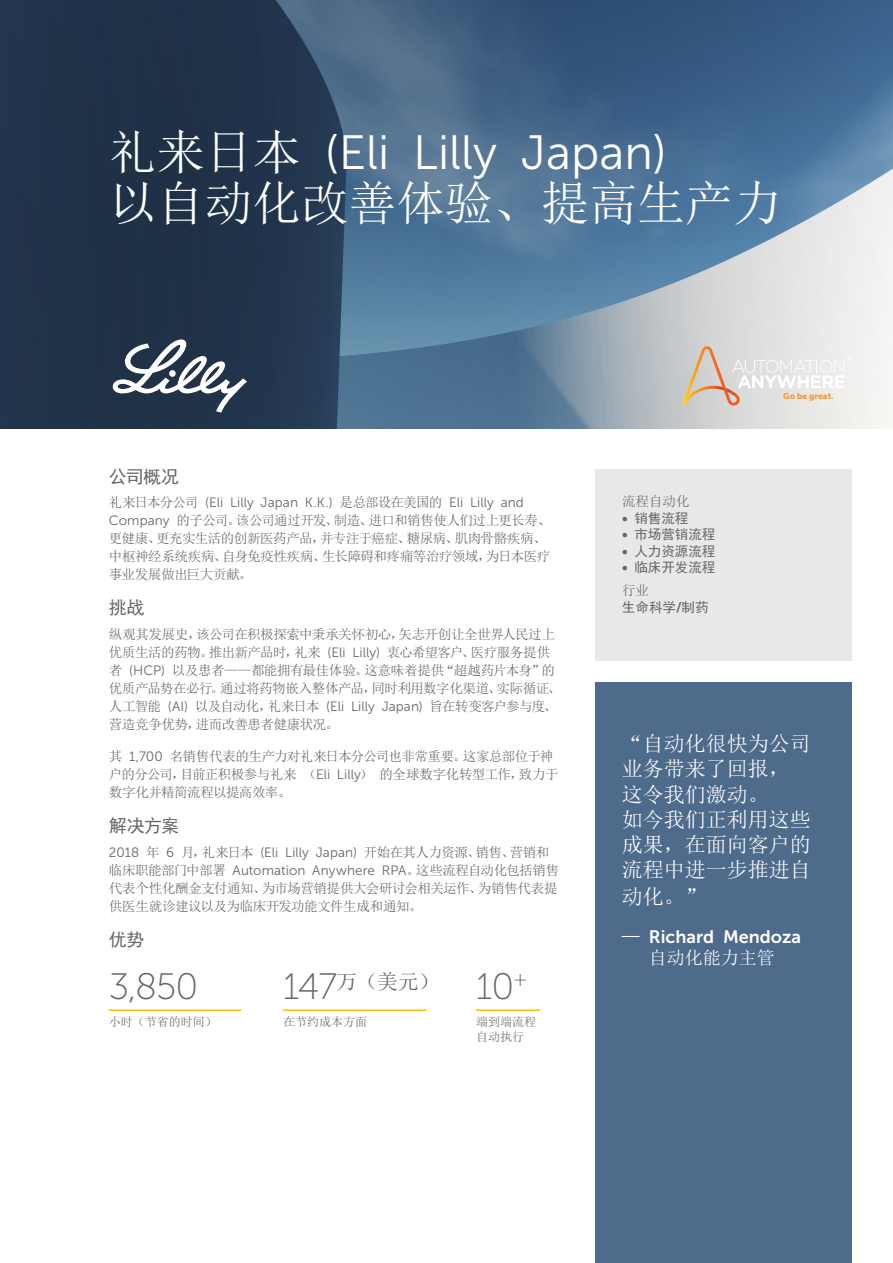
<style>
.page{position:relative;width:893px;height:1263px;background:#fff}
.page>*{position:absolute;margin:0;border:0;box-sizing:border-box;transform-origin:0 0}
.t1{font:48px/51px "Sim Sun";color:#fff}
.t2{font:36.75px "Museo Sans 100";color:#666}
.Quote__Text{font:21px/25.5px "Sim Sun";color:#fff}
.t3{font:21px "Sim Sun";color:#666}
.Quote__Text-2{font:18px/21px "Museo Sans 700";color:#fff;text-align:center}
.Paragraph_Style_1{font:18px "Sim Hei";letter-spacing:-.025em;color:#666}
.Paragraph_Style_1-2{font:13.5px/18px "Sim Sun";letter-spacing:-.035em;color:#666}
.Snap__Text{font:13.5px "Sim Hei";color:#666}
.Snap__Header{font:13.5px "Sim Sun";color:#666}
.t4{font:12px/14.4px "Sim Sun";color:#666}
.t5{font:8.4px "Museo Sans 900";color:#f79837}
.s1{font-family:"Museo Sans 300"}
.s2{font-family:"Museo Sans 100";font-size:36.75px}
.s3{font-family:"Museo Sans 700"}
.s4{font-family:"Sim Hei"}
.s5{font-family:"Sim Sun"}
</style>
<div class="page">
<svg style="left:0;top:0;width:893px;height:429px;background:#4d6681"></svg>
<svg style="left:682px;top:346px;width:163px;height:60px;background:#e2dcd5"></svg>
<div style="left:595px;top:469px;width:256px;height:192px;background:#e8e8e8"></div>
<hr style="left:283px;top:1009px;width:144px;height:2px;background:#ffbc03">
<hr style="left:476px;top:1009px;width:64px;height:2px;background:#ffbc03">
<hr style="left:109px;top:1009px;width:133px;height:2px;background:#ffbc03">
<div style="left:595px;top:682px;width:256px;height:581px;background:#4e6b8c"></div>
<svg style="left:113px;top:339px;width:134px;height:74px"></svg>
<p class="t1" style="left:109px;top:127px;width:674px">礼来日本 <span class="s1">(Eli Lilly Japan)<br></span>以自动化改善体验、提高生产力</p>
<p class="Paragraph_Style_1" style="left:109px;top:467px;width:72px">公司概况</p>
<p class="Paragraph_Style_1-2" style="left:109px;top:493px;width:443px">礼来日本分公司 <span class="s1">(Eli Lilly Japan K.K.)</span> 是总部设在美国的 <span class="s1">Eli Lilly and Company</span> 的子公司。该公司通过开发、制造、进口和销售使人们过上更长寿、更健康、更充实生活的创新医药产品，并专注于癌症、糖尿病、肌肉骨骼疾病、中枢神经系统疾病、自身免疫性疾病、生长障碍和疼痛等治疗领域，为日本医疗事业发展做出巨大贡献。</p>
<p class="Paragraph_Style_1" style="left:109px;top:599px;width:37px">挑战</p>
<p class="Paragraph_Style_1-2" style="left:109px;top:625px;width:454px">纵观其发展史，该公司在积极探索中秉承关怀初心，矢志开创让全世界人民过上优质生活的药物。推出新产品时，礼来 <span class="s1">(Eli Lilly)</span> 衷心希望客户、医疗服务提供者 <span class="s1">(HCP)</span> 以及患者——都能拥有最佳体验。这意味着提供“超越药片本身”的优质产品势在必行。通过将药物嵌入整体产品，同时利用数字化渠道、实际循证、人工智能 <span class="s1">(AI)</span> 以及自动化，礼来日本 <span class="s1">(Eli Lilly Japan)</span> 旨在转变客户参与度、营造竞争优势，进而改善患者健康状况。</p>
<p class="Paragraph_Style_1-2" style="left:109px;top:747px;width:451px">其 <span class="s1">1,700</span> 名销售代表的生产力对礼来日本分公司也非常重要。这家总部位于神户的分公司，目前正积极参与礼来 （<span class="s1">Eli Lilly</span>） 的全球数字化转型工作，致力于数字化并精简流程以提高效率。</p>
<p class="Paragraph_Style_1" style="left:109px;top:816px;width:72px">解决方案</p>
<p class="Paragraph_Style_1-2" style="left:109px;top:843px;width:452px"><span class="s1">2018</span> 年 <span class="s1">6</span> 月，礼来日本 <span class="s1">(Eli Lilly Japan)</span> 开始在其人力资源、销售、营销和临床职能部门中部署 <span class="s1">Automation Anywhere RPA</span>。这些流程自动化包括销售代表个性化酬金支付通知、为市场营销提供大会研讨会相关运作、为销售代表提供医生就诊建议以及为临床开发功能文件生成和通知。</p>
<p class="Paragraph_Style_1" style="left:109px;top:930px;width:37px">优势</p>
<p class="t2" style="left:109px;top:967px;width:91px">3,850</p>
<p class="t4" style="left:109px;top:1015px;width:109px">小时（节省的时间）</p>
<p class="t3" style="left:283px;top:970px;width:158px"><span class="s2">147</span>万（美元）</p>
<p class="t4" style="left:283px;top:1015px;width:85px">在节约成本方面</p>
<p class="t2" style="left:476px;top:967px;width:53px">10<sup>+</sup></p>
<p class="t4" style="left:476px;top:1015px;width:61px">端到端流程自动执行</p>
<p class="Snap__Header" style="left:622px;top:494px;width:69px">流程自动化</p>
<p class="Snap__Text" style="left:622px;top:511px;width:68px"><span class="s3">•</span> 销售流程</p>
<p class="Snap__Text" style="left:622px;top:527px;width:95px"><span class="s3">•</span> 市场营销流程</p>
<p class="Snap__Text" style="left:622px;top:544px;width:95px"><span class="s3">•</span> 人力资源流程</p>
<p class="Snap__Text" style="left:622px;top:560px;width:95px"><span class="s3">•</span> 临床开发流程</p>
<p class="Snap__Header" style="left:622px;top:584px;width:28px">行业</p>
<p class="Snap__Text" style="left:622px;top:600px;width:88px">生命科学<span class="s3">/</span>制药</p>
<p class="t5" style="left:783px;top:391px;width:52px">Go be great.</p>
<p class="Quote__Text" style="left:622px;top:731px;width:190px">“自动化很快为公司业务带来了回报，这令我们激动。<br>如今我们正利用这些成果，在面向客户的流程中进一步推进自动化。”</p>
<p class="Quote__Text-2" style="left:622px;top:926px;width:181px"><span class="s4">—</span> Richard Mendoza<span class="s5">自动化能力主管</span></p>
</div>
